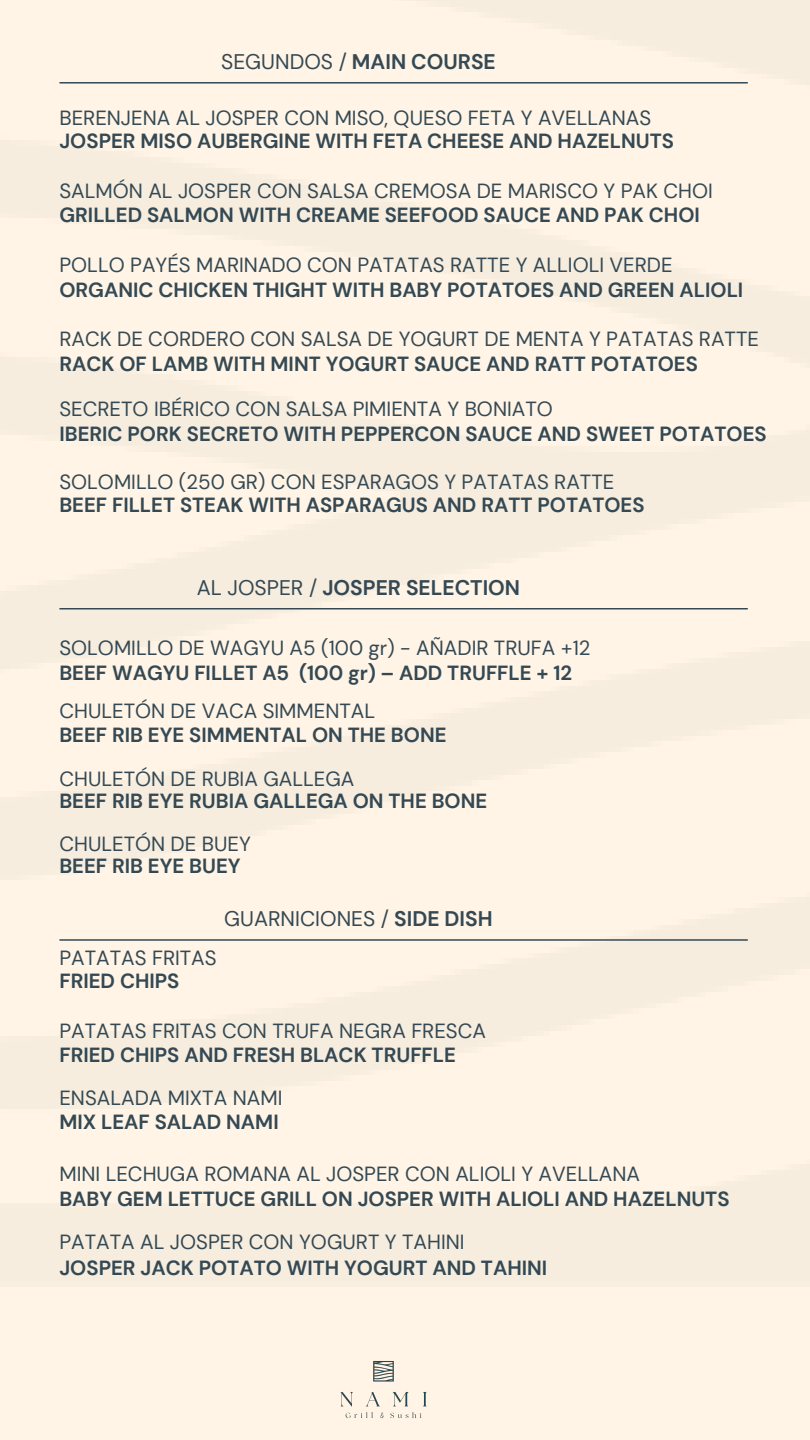
<style>
.page{position:relative;width:810px;height:1440px;background:#fff}
.page>*{position:absolute;margin:0;border:0;box-sizing:border-box;transform-origin:0 0}
.t1{font:700 21.1px "DM Sans";color:#344954}
.t2{font:21.1px "DM Sans";color:#344954}
.t3{font:700 20.4px "DM Sans";color:#344954}
.t4{font:20.4px "DM Sans";color:#344954}
.s1{font-weight:400}
.s2{font-weight:700}
</style>
<div class="page">
<hr style="left:59px;top:82px;width:689px;height:2px;background:#344954">
<hr style="left:59px;top:608px;width:689px;height:2px;background:#344954">
<hr style="left:59px;top:939px;width:689px;height:2px;background:#344954">
<div style="left:303px;top:1318px;width:160px;height:122px;background:#fff4e5"></div>
<h1 class="t1" style="left:221px;top:48px;width:276px"><span class="s1">SEGUNDOS /</span> MAIN COURSE</h1>
<h2 class="t4" style="left:59px;top:105px;width:593px">BERENJENA AL JOSPER CON MISO, QUESO FETA Y AVELLANAS</h2>
<h2 class="t3" style="left:59px;top:128px;width:616px">JOSPER MISO AUBERGINE WITH FETA CHEESE AND HAZELNUTS</h2>
<h2 class="t4" style="left:59px;top:178px;width:655px">SALMÓN AL JOSPER CON SALSA CREMOSA DE MARISCO Y PAK CHOI</h2>
<h2 class="t3" style="left:59px;top:202px;width:642px">GRILLED SALMON WITH CREAME SEEFOOD SAUCE AND PAK CHOI</h2>
<h2 class="t4" style="left:59px;top:252px;width:615px">POLLO PAYÉS MARINADO CON PATATAS RATTE Y ALLIOLI VERDE</h2>
<h1 class="t3" style="left:59px;top:276px;width:685px">ORGANIC CHICKEN THIGHT WITH BABY POTATOES AND GREEN ALIOLI</h1>
<h1 class="t4" style="left:59px;top:326px;width:701px">RACK DE CORDERO CON SALSA DE YOGURT DE MENTA Y PATATAS RATTE</h1>
<h1 class="t3" style="left:59px;top:351px;width:640px">RACK OF LAMB WITH MINT YOGURT SAUCE AND RATT POTATOES</h1>
<h2 class="t4" style="left:59px;top:396px;width:495px">SECRETO IBÉRICO CON SALSA PIMIENTA Y BONIATO</h2>
<h1 class="t3" style="left:59px;top:421px;width:709px">IBERIC PORK SECRETO WITH PEPPERCON SAUCE AND SWEET POTATOES</h1>
<h2 class="t4" style="left:59px;top:469px;width:556px">SOLOMILLO (250 GR) CON ESPARAGOS Y PATATAS RATTE</h2>
<h1 class="t3" style="left:59px;top:491px;width:587px">BEEF FILLET STEAK WITH ASPARAGUS AND RATT POTATOES</h1>
<h2 class="t1" style="left:197px;top:574px;width:325px"><span class="s1">AL JOSPER /</span> JOSPER SELECTION</h2>
<h1 class="t4" style="left:59px;top:635px;width:533px">SOLOMILLO DE WAGYU A5 (100 gr) - AÑADIR TRUFA +12</h1>
<h2 class="t3" style="left:59px;top:660px;width:514px">BEEF WAGYU FILLET A5 (100 gr) – ADD TRUFFLE + 12</h2>
<p class="t4" style="left:59px;top:698px;width:317px">CHULETÓN DE VACA SIMMENTAL</p>
<h3 class="t3" style="left:59px;top:722px;width:389px">BEEF RIB EYE SIMMENTAL ON THE BONE</h3>
<h2 class="t4" style="left:59px;top:766px;width:297px">CHULETÓN DE RUBIA GALLEGA</h2>
<h1 class="t3" style="left:59px;top:788px;width:429px">BEEF RIB EYE RUBIA GALLEGA ON THE BONE</h1>
<h2 class="t4" style="left:59px;top:830px;width:193px">CHULETÓN DE BUEY</h2>
<h1 class="t3" style="left:59px;top:852px;width:183px">BEEF RIB EYE BUEY</h1>
<h2 class="t4" style="left:59px;top:945px;width:159px">PATATAS FRITAS</h2>
<h2 class="t3" style="left:59px;top:967px;width:122px">FRIED CHIPS</h2>
<h1 class="t2" style="left:224px;top:906px;width:270px">GUARNICIONES / <span class="s2">SIDE DISH</span></h1>
<h1 class="t4" style="left:59px;top:1018px;width:428px">PATATAS FRITAS CON TRUFA NEGRA FRESCA</h1>
<h2 class="t3" style="left:59px;top:1042px;width:398px">FRIED CHIPS AND FRESH BLACK TRUFFLE</h2>
<h2 class="t4" style="left:59px;top:1085px;width:224px">ENSALADA MIXTA NAMI</h2>
<h1 class="t3" style="left:59px;top:1108px;width:221px">MIX LEAF SALAD NAMI</h1>
<h2 class="t4" style="left:59px;top:1161px;width:582px">MINI LECHUGA ROMANA AL JOSPER CON ALIOLI Y AVELLANA</h2>
<h1 class="t3" style="left:59px;top:1185px;width:672px">BABY GEM LETTUCE GRILL ON JOSPER WITH ALIOLI AND HAZELNUTS</h1>
<h1 class="t4" style="left:59px;top:1229px;width:407px">PATATA AL JOSPER CON YOGURT Y TAHINI</h1>
<h2 class="t3" style="left:59px;top:1255px;width:489px">JOSPER JACK POTATO WITH YOGURT AND TAHINI</h2>
</div>
